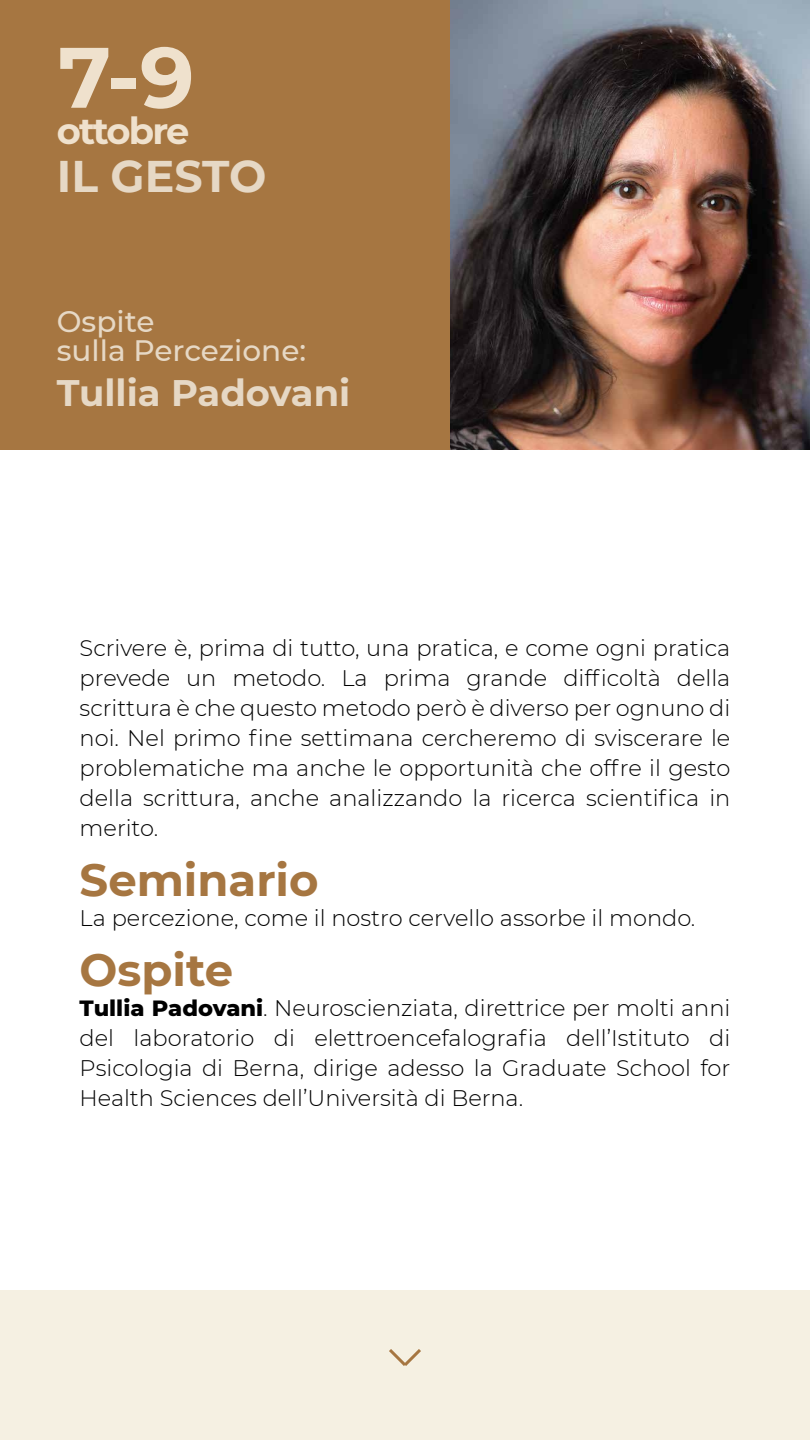
<style>
.page{position:relative;width:810px;height:1440px;background:#fff}
.page>*{position:absolute;margin:0;border:0;box-sizing:border-box;transform-origin:0 0}
.t1{font:700 85.57px "Montserrat";color:#efe1cd}
.t2{font:700 45px "Montserrat";color:#a67641}
.t3{font:700 44.25px "Montserrat";color:#e6d8c5}
.t4{font:700 36.9px "Montserrat";color:#e6d8c5}
.t5{font:700 36.9px "Montserrat";letter-spacing:-.055em;color:#efe1cd}
.t6{font:500 29.47px/29.5px "Montserrat";color:#e6d8c5}
.t7{font:300 22.5px/30px "Montserrat";color:#000;text-align:justify}
.s1{font-weight:800}
</style>
<div class="page">
<div style="left:0;top:1290px;width:810px;height:150px;background:#f5f0e2"></div>
<div style="left:0;top:0;width:450px;height:450px;background:#a67641"></div>
<img style="left:450px;top:0;width:360px;height:450px">
<svg style="left:389px;top:1349px;width:32px;height:17px"></svg>
<h1 class="t1" style="left:58px;top:16px;width:138px">7-9</h1>
<h3 class="t5" style="left:57px;top:104px;width:134px">ottobre</h3>
<h3 class="t3" style="left:57px;top:144px;width:211px">IL GESTO</h3>
<h3 class="t6" style="left:57px;top:306px;width:251px">Ospite<br>sulla Percezione:</h3>
<h3 class="t4" style="left:57px;top:366px;width:295px">Tullia Padovani</h3>
<p class="t7" style="left:80px;top:632px;width:652px">Scrivere è, prima di tutto, una pratica, e come ogni pratica prevede un metodo. La prima grande difficoltà della scrittura è che questo metodo però è diverso per ognuno di noi. Nel primo fine settimana cercheremo di sviscerare le problematiche ma anche le opportunità che offre il gesto della scrittura, anche analizzando la ricerca scientifica in merito.</p>
<h2 class="t2" style="left:80px;top:847px;width:240px">Seminario</h2>
<p class="t7" style="left:80px;top:902px;width:617px">La percezione, come il nostro cervello assorbe il mondo.</p>
<h2 class="t2" style="left:80px;top:937px;width:155px">Ospite</h2>
<p class="t7" style="left:80px;top:992px;width:652px"><span class="s1">Tullia Padovani</span>. Neuroscienziata, direttrice per molti anni del laboratorio di elettroencefalografia dell’Istituto di Psicologia di Berna, dirige adesso la Graduate School for Health Sciences dell’Università di Berna.</p>
</div>
